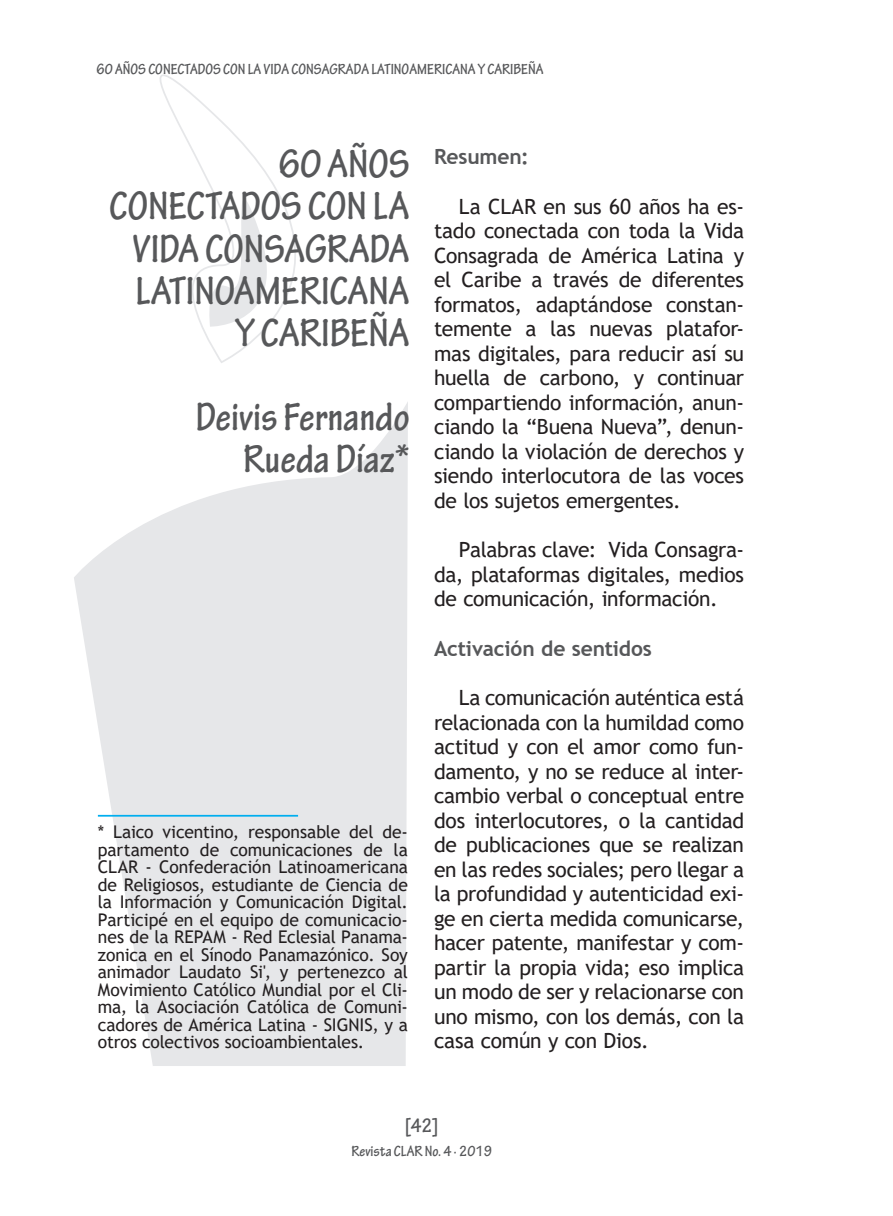
<style>
.page{position:relative;width:893px;height:1216px;background:#fff}
.page>*{position:absolute;margin:0;border:0;box-sizing:border-box;transform-origin:0 0}
.t1{font:700 condensed 42px/42px "Tekton Pro";letter-spacing:-.005em;color:#57585a;text-align:right}
.t2{font:21px/24.5px "Trebuchet MS";letter-spacing:-.015em;color:#231f20;text-align:justify}
.t3{font:700 21px "Trebuchet MS";letter-spacing:-.005em;color:#57585a}
.t4{font:700 condensed 21px "Tekton Pro";color:#57585a}
.t5{font:17.5px/17.5px "Trebuchet MS";letter-spacing:-.005em;color:#231f20;text-align:justify}
.t6{font:700 condensed 15.75px "Tekton Pro";color:#57585a}
</style>
<div class="page">
<svg style="left:74px;top:402px;width:334px;height:663px;fill:#e6e7e9"></svg>
<svg style="left:159px;top:74px;width:137px;height:289px"></svg>
<svg style="left:204px;top:132px;width:89px;height:195px"></svg>
<hr style="left:99px;top:814px;width:198px;height:2px;background:#00aeef">
<p class="t6" style="left:97px;top:60px;width:449px">60 AÑOS CONECTADOS CON LA VIDA CONSAGRADA LATINOAMERICANA Y CARIBEÑA</p>
<h1 class="t1" style="left:109px;top:144px;width:302px">60 AÑOS<br>CONECTADOS CON LA<br>VIDA CONSAGRADA<br>LATINOAMERICANA<br>Y CARIBEÑA</h1>
<h1 class="t1" style="left:196px;top:396px;width:215px">Deivis Fernando<br>Rueda Díaz*</h1>
<p class="t5" style="left:98px;top:823px;width:312px">* Laico vicentino, responsable del de&shy;partamento de comunicaciones de la CLAR - Confederación Latinoamericana de Religiosos, estudiante de Ciencia de la Información y Comunicación Digital.<br>Participé en el equipo de comunicacio&shy;nes de la REPAM - Red Eclesial Panama&shy;zonica en el Sínodo Panamazónico. Soy animador Laudato Si', y pertenezco al Movimiento Católico Mundial por el Cli&shy;ma, la Asociación Católica de Comuni&shy;cadores de América Latina - SIGNIS, y a otros colectivos socioambientales.</p>
<p class="t3" style="left:434px;top:144px;width:96px">Resumen:</p>
<p class="t2" style="left:434px;top:194px;width:312px;text-indent:25px">La CLAR en sus 60 años ha es&shy;tado conectada con toda la Vida Consagrada de América Latina y el Caribe a través de diferentes formatos, adaptándose constan&shy;temente a las nuevas platafor&shy;mas digitales, para reducir así su huella de carbono, y continuar compartiendo información, anun&shy;ciando la “Buena Nueva”, denun&shy;ciando la violación de derechos y siendo interlocutora de las voces de los sujetos emergentes.</p>
<p class="t2" style="left:434px;top:537px;width:312px;text-indent:25px">Palabras clave: Vida Consagra&shy;da, plataformas digitales, medios de comunicación, información.</p>
<p class="t3" style="left:434px;top:635px;width:219px">Activación de sentidos</p>
<p class="t2" style="left:434px;top:685px;width:312px;text-indent:25px">La comunicación auténtica está relacionada con la humildad como actitud y con el amor como fun&shy;damento, y no se reduce al inter&shy;cambio verbal o conceptual entre dos interlocutores, o la cantidad de publicaciones que se realizan en las redes sociales; pero llegar a la profundidad y autenticidad exi&shy;ge en cierta medida comunicarse, hacer patente, manifestar y com&shy;partir la propia vida; eso implica un modo de ser y relacionarse con uno mismo, con los demás, con la casa común y con Dios.</p>
<p class="t4" style="left:405px;top:1112px;width:35px">[42]</p>
<p class="t6" style="left:351px;top:1141px;width:142px">Revista CLAR No. 4 · 2019</p>
</div>
